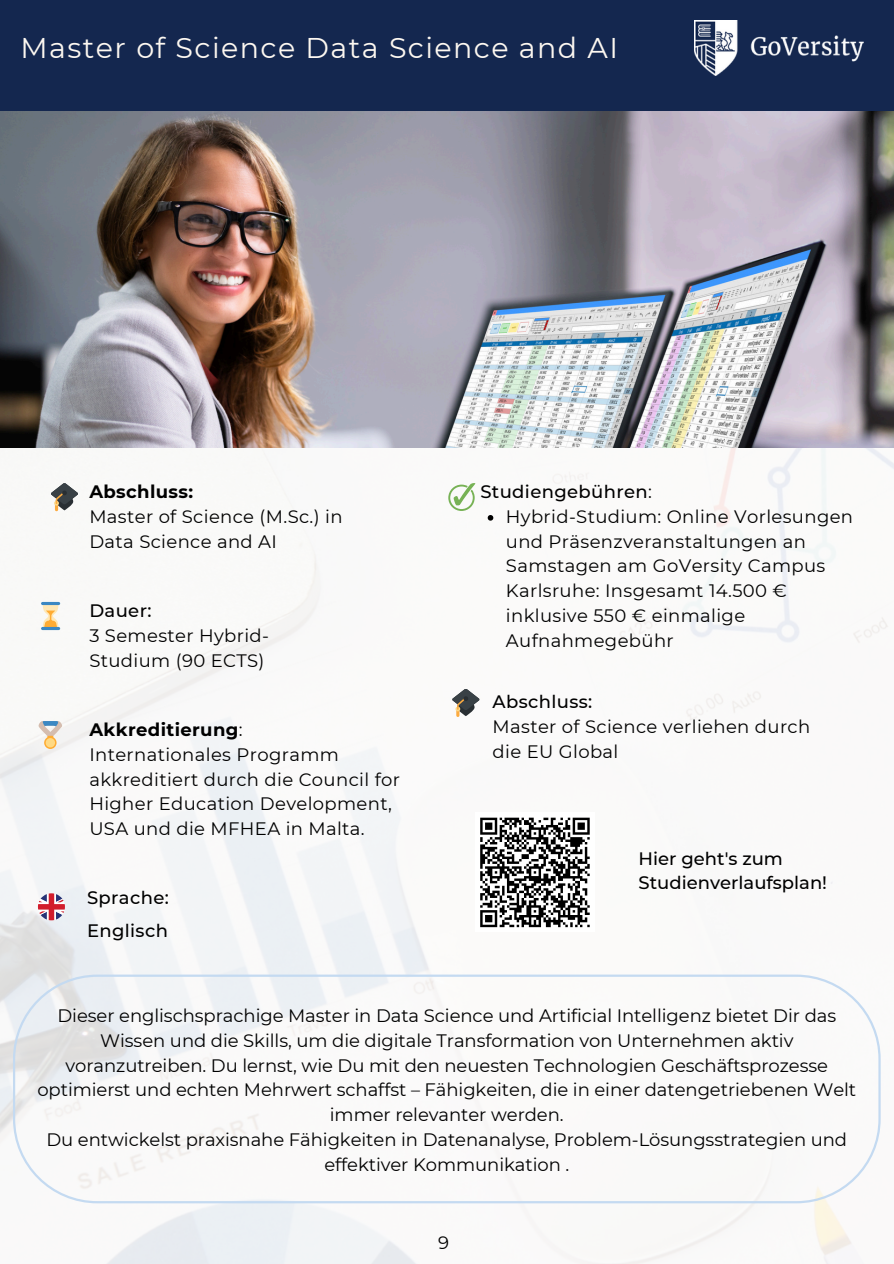
<style>
.page{position:relative;width:894px;height:1264px;background:#fff}
.page>*{position:absolute;margin:0;border:0;box-sizing:border-box;transform-origin:0 0}
.t1{font:28.5px "Montserrat";letter-spacing:.05em;color:#fdf8f1}
.t2{font:18px/24.8px "Montserrat";letter-spacing:-.005em;color:#000;text-align:center}
.t3{font:18px/24.8px "Montserrat";letter-spacing:.02em;color:#000}
.t4{font:500 18px/33.8px "Montserrat";letter-spacing:.02em;color:#000}
.t5{font:500 18px/24.8px "Montserrat";color:#000}
.t6{font:700 18px "Montserrat";letter-spacing:.02em;color:#000}
.s1{font-weight:400}
</style>
<div class="page">
<img style="left:0;top:447px;width:893px;height:816px">
<div style="left:0;top:0;width:893px;height:112px;background:#14274f"></div>
<img style="left:694px;top:21px;width:169px;height:54px">
<svg style="left:13px;top:974px;width:867px;height:228px"></svg>
<img style="left:0;top:112px;width:893px;height:335px">
<svg style="left:38px;top:721px;width:25px;height:28px"></svg>
<svg style="left:51px;top:483px;width:27px;height:28px"></svg>
<svg style="left:43px;top:605px;width:16px;height:22px"></svg>
<hr style="left:41px;top:627px;width:19px;height:3px;background:#3b88c3;border-radius:2px">
<hr style="left:41px;top:602px;width:19px;height:3px;background:#3b88c3;border-radius:2px">
<svg style="left:448px;top:483px;width:27px;height:28px"></svg>
<svg style="left:38px;top:893px;width:27px;height:27px"></svg>
<svg style="left:487px;top:515px;width:6px;height:5px"></svg>
<div style="left:475px;top:812px;width:119px;height:120px;background:#fff"></div>
<svg style="left:480px;top:817px;width:110px;height:111px"></svg>
<svg style="left:452px;top:688px;width:27px;height:29px"></svg>
<p class="t1" style="left:21px;top:30px;width:598px">Master of Science Data Science and AI</p>
<p class="t6" style="left:89px;top:480px;width:105px">Abschluss:</p>
<p class="t3" style="left:89px;top:504px;width:254px">Master of Science (M.Sc.) in<br>Data Science and AI</p>
<p class="t4" style="left:89px;top:593px;width:64px">Dauer:</p>
<p class="t3" style="left:89px;top:623px;width:181px">3 Semester Hybrid-<br>Studium (90 ECTS)</p>
<p class="t6" style="left:89px;top:718px;width:155px">Akkreditierung<span class="s1">:</span></p>
<p class="t3" style="left:89px;top:742px;width:312px">Internationales Programm akkreditiert durch die Council for<br>Higher Education Development,<br>USA und die MFHEA in Malta.</p>
<p class="t4" style="left:87px;top:880px;width:83px">Sprache:<br>Englisch</p>
<h1 class="t4" style="left:480px;top:475px;width:173px">Studiengebühren<span class="s1">:</span></h1>
<p class="t3" style="left:506px;top:504px;width:348px">Hybrid-Studium: Online Vorlesungen und Präsenzveranstaltungen an<br>Samstagen am GoVersity Campus<br>Karlsruhe: Insgesamt 14.500 € inklusive 550 € einmalige<br>Aufnahmegebühr</p>
<p class="t4" style="left:492px;top:685px;width:101px">Abschluss:</p>
<p class="t3" style="left:492px;top:714px;width:319px">Master of Science verliehen durch die EU Global</p>
<p class="t5" style="left:638px;top:845px;width:190px">Hier geht's zum<br>Studienverlaufsplan!</p>
<p class="t2" style="left:37px;top:1003px;width:820px">Dieser englischsprachige Master in Data Science und Artificial Intelligenz bietet Dir das Wissen und die Skills, um die digitale Transformation von Unternehmen aktiv voranzutreiben. Du lernst, wie Du mit den neuesten Technologien Geschäftsprozesse optimierst und echten Mehrwert schaffst – Fähigkeiten, die in einer datengetriebenen Welt immer relevanter werden.</p>
<p class="t2" style="left:46px;top:1127px;width:802px">Du entwickelst praxisnahe Fähigkeiten in Datenanalyse, Problem-Lösungsstrategien und effektiver Kommunikation .</p>
<p class="t2" style="left:438px;top:1229px;width:12px">9</p>
</div>
